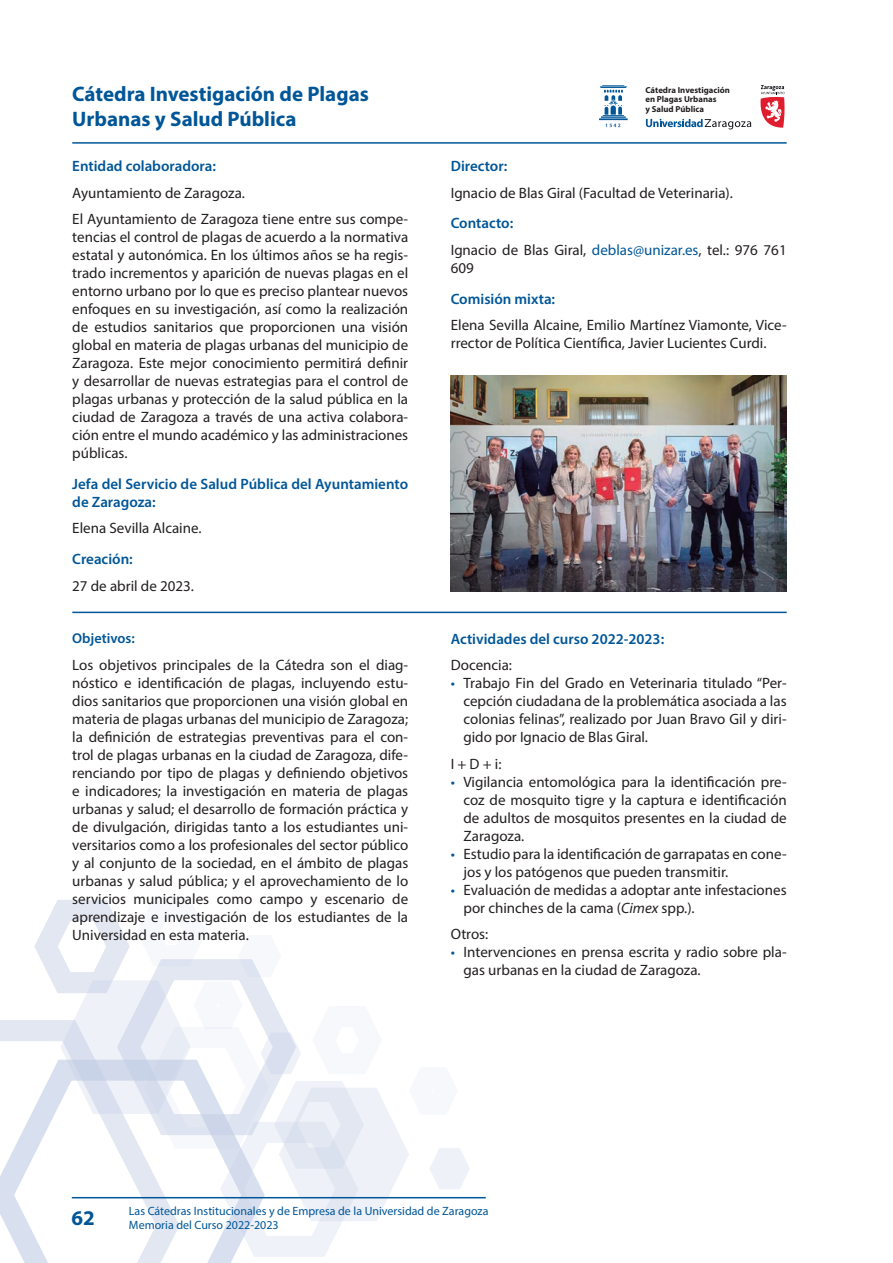
<style>
.page{position:relative;width:893px;height:1263px;background:#fff}
.page>*{position:absolute;margin:0;border:0;box-sizing:border-box;transform-origin:0 0}
.Titulo_catedra{font:700 21px/25.2px "Myriad Pro";color:#015698}
.Parrafos{font:15px/18px "Myriad Pro";color:#231f20}
.Título_3{font:600 15px/18px "Myriad Pro";color:#015698}
.Título_3-2{font:600 14.25px "Myriad Pro";color:#015698}
.t1{font:12px "Myriad Pro";color:#015698}
.t2{font:700 8.7px/18.8px "Myriad Pro";color:#231f20}
.s1{color:#015698}
.s2{font-style:italic}
</style>
<div class="page">
<svg style="left:0;top:900px;width:470px;height:363px"></svg>
<hr style="left:72px;top:1197px;width:414px;height:1px;background:#015698">
<hr style="left:72px;top:142px;width:715px;height:2px;background:#015698">
<hr style="left:72px;top:612px;width:715px;height:1px;background:#015698">
<svg style="left:646px;top:119px;width:105px;height:10px"></svg>
<svg style="left:599px;top:85px;width:29px;height:42px"></svg>
<svg style="left:760px;top:85px;width:24px;height:43px"></svg>
<img style="left:451px;top:375px;width:336px;height:216px">
<p class="Titulo_catedra" style="left:72px;top:80px;width:298px">Cátedra Investigación de Plagas<br>Urbanas y Salud Pública</p>
<p class="t2" style="left:645px;top:90px;width:73px">en Plagas Urbanas</p>
<p class="t2" style="left:645px;top:81px;width:86px">Cátedra Investigación y Salud Pública</p>
<p class="Título_3" style="left:72px;top:157px;width:145px">Entidad colaboradora:</p>
<p class="Parrafos" style="left:72px;top:183px;width:173px">Ayuntamiento de Zaragoza.</p>
<p class="Parrafos" style="left:72px;top:210px;width:337px;text-align:justify">El Ayuntamiento de Zaragoza tiene entre sus compe&shy;tencias el control de plagas de acuerdo a la normativa estatal y autonómica. En los últimos años se ha regis&shy;trado incrementos y aparición de nuevas plagas en el entorno urbano por lo que es preciso plantear nuevos enfoques en su investigación, así como la realización de estudios sanitarios que proporcionen una visión global en materia de plagas urbanas del municipio de Zaragoza. Este mejor conocimiento permitirá definir y desarrollar de nuevas estrategias para el control de plagas urbanas y protección de la salud pública en la ciudad de Zaragoza a través de una activa colabora&shy;ción entre el mundo académico y las administraciones públicas.</p>
<p class="Título_3" style="left:72px;top:474px;width:337px">Jefa del Servicio de Salud Pública del Ayuntamiento de Zaragoza:</p>
<p class="Parrafos" style="left:72px;top:519px;width:129px">Elena Sevilla Alcaine.</p>
<p class="Título_3" style="left:72px;top:550px;width:62px">Creación:</p>
<p class="Parrafos" style="left:72px;top:576px;width:122px">27 de abril de 2023.</p>
<p class="Título_3-2" style="left:72px;top:629px;width:64px">Objetivos:</p>
<p class="Parrafos" style="left:72px;top:655px;width:337px;text-align:justify">Los objetivos principales de la Cátedra son el diag&shy;nóstico e identificación de plagas, incluyendo estu&shy;dios sanitarios que proporcionen una visión global en materia de plagas urbanas del municipio de Zaragoza; la definición de estrategias preventivas para el con&shy;trol de plagas urbanas en la ciudad de Zaragoza, dife&shy;renciando por tipo de plagas y definiendo objetivos e indicadores; la investigación en materia de plagas urbanas y salud; el desarrollo de formación práctica y de divulgación, dirigidas tanto a los estudiantes uni&shy;versitarios como a los profesionales del sector público y al conjunto de la sociedad, en el ámbito de plagas urbanas y salud pública; y el aprovechamiento de lo servicios municipales como campo y escenario de aprendizaje e investigación de los estudiantes de la Universidad en esta materia.</p>
<p class="Título_3" style="left:451px;top:157px;width:58px">Director:</p>
<p class="Parrafos" style="left:451px;top:183px;width:282px">Ignacio de Blas Giral (Facultad de Veterinaria).</p>
<p class="Título_3" style="left:451px;top:214px;width:64px">Contacto:</p>
<p class="Parrafos" style="left:451px;top:241px;width:337px">Ignacio de Blas Giral, <span class="s1">deblas@unizar.es</span>, tel.: 976 761<br>609</p>
<p class="Título_3" style="left:451px;top:289px;width:106px">Comisión mixta:</p>
<p class="Parrafos" style="left:451px;top:316px;width:337px">Elena Sevilla Alcaine, Emilio Martínez Viamonte, Vice&shy;rrector de Política Científica, Javier Lucientes Curdi.</p>
<p class="Título_3" style="left:451px;top:629px;width:215px">Actividades del curso 2022-2023:</p>
<p class="Parrafos" style="left:451px;top:656px;width:63px">Docencia:</p>
<p class="Parrafos" style="left:463px;top:674px;width:325px;text-align:justify;text-indent:-13px"><span class="s1">•</span> Trabajo Fin del Grado en Veterinaria titulado “Per&shy;cepción ciudadana de la problemática asociada a las colonias felinas”, realizado por Juan Bravo Gil y diri&shy;gido por Ignacio de Blas Giral.</p>
<p class="Parrafos" style="left:451px;top:754px;width:52px">I + D + i:</p>
<p class="Parrafos" style="left:463px;top:772px;width:325px;text-align:justify;text-indent:-13px"><span class="s1">•</span> Vigilancia entomológica para la identificación pre&shy;coz de mosquito tigre y la captura e identificación de adultos de mosquitos presentes en la ciudad de Zaragoza.</p>
<p class="Parrafos" style="left:463px;top:844px;width:325px;text-indent:-13px"><span class="s1">•</span> Estudio para la identificación de garrapatas en cone&shy;jos y los patógenos que pueden transmitir.</p>
<p class="Parrafos" style="left:463px;top:880px;width:325px;text-indent:-13px"><span class="s1">•</span> Evaluación de medidas a adoptar ante infestaciones por chinches de la cama (<span class="s2">Cimex</span> spp.).</p>
<p class="Parrafos" style="left:451px;top:925px;width:39px">Otros:</p>
<p class="Parrafos" style="left:463px;top:943px;width:325px;text-indent:-13px"><span class="s1">•</span> Intervenciones en prensa escrita y radio sobre pla&shy;gas urbanas en la ciudad de Zaragoza.</p>
<h1 class="Titulo_catedra" style="left:71px;top:1204px;width:25px">62</h1>
<p class="t1" style="left:129px;top:1203px;width:361px">Las Cátedras Institucionales y de Empresa de la Universidad de Zaragoza</p>
<p class="t1" style="left:129px;top:1218px;width:151px">Memoria del Curso 2022-2023</p>
</div>
